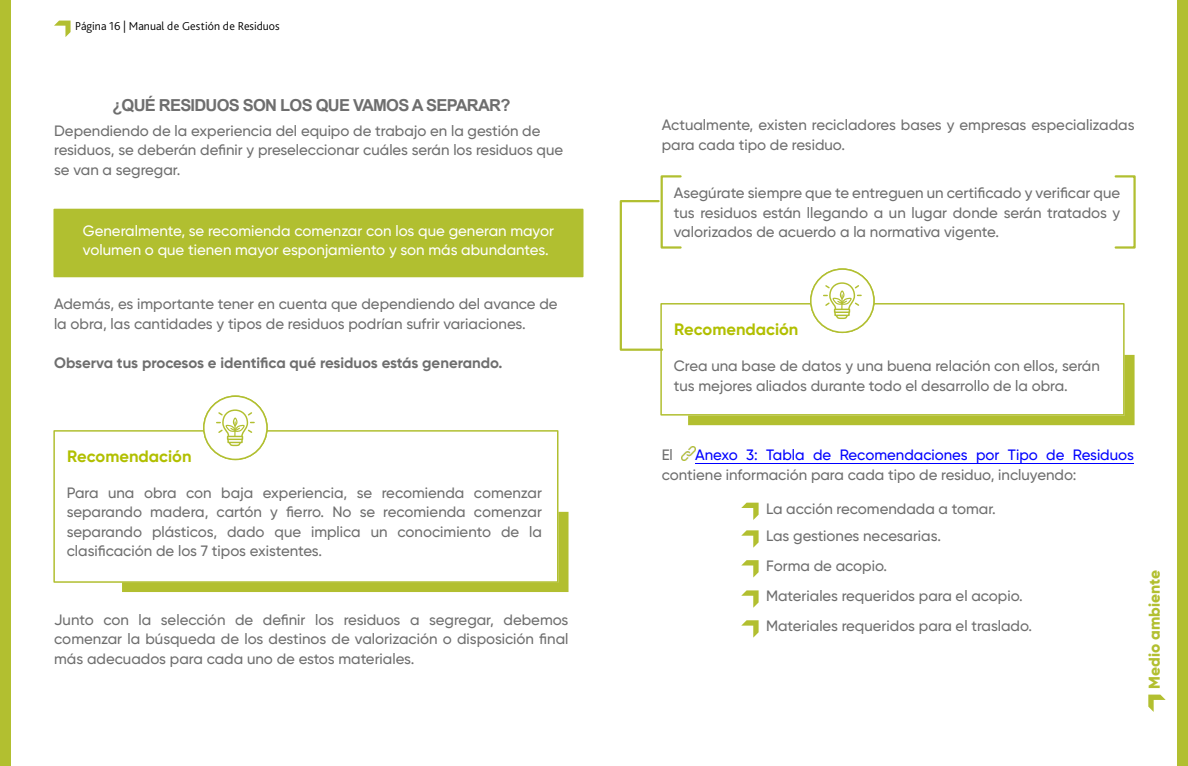
<style>
.page{position:relative;width:1188px;height:766px;background:#fff}
.page>*{position:absolute;margin:0;border:0;box-sizing:border-box;transform-origin:0 0}
.t1{font:700 16.5px "Arial";letter-spacing:-.045em;color:#6e6e6e}
.t2{font:700 16.5px "Gilroy";color:#b1bf00}
.t3{font:800 15.6px "Gilroy";color:#b2bf30}
.t4{font:500 15px/19.5px "Gilroy";color:#6e6e6e}
.t5{font:500 15px/19.5px "Gilroy";color:#fff}
.t6{font:700 15px "Gilroy";color:#6e6e6e}
.t7{font:500 15px "Gilroy";color:#00f}
.t8{font:300 12px "Bliss Pro";color:#000}
</style>
<div class="page">
<div style="left:53px;top:209px;width:531px;height:68px;background:#b1bf30"></div>
<div style="left:53px;top:430px;width:506px;height:152px;border:2px solid #b1bf30"></div>
<svg style="left:122px;top:511px;width:447px;height:81px"></svg>
<svg style="left:54px;top:21px;width:17px;height:16px"></svg>
<svg style="left:1148px;top:694px;width:18px;height:17px"></svg>
<div style="left:0;top:0;width:11px;height:765px;background:#b2bf30"></div>
<div style="left:1177px;top:0;width:11px;height:765px;background:#b2bf30"></div>
<div style="left:661px;top:175px;width:21px;height:73px;border:2px solid #b1bf30"></div>
<div style="left:1115px;top:175px;width:21px;height:73px;border:2px solid #b1bf30"></div>
<div style="left:660px;top:303px;width:465px;height:112px;border:2px solid #b1bf30"></div>
<svg style="left:688px;top:355px;width:447px;height:70px"></svg>
<svg style="left:619px;top:199px;width:45px;height:153px"></svg>
<hr style="left:695px;top:463px;width:439px;height:1px;background:#00f">
<img style="left:681px;top:446px;width:14px;height:14px">
<svg style="left:741px;top:502px;width:18px;height:18px"></svg>
<svg style="left:741px;top:530px;width:18px;height:17px"></svg>
<svg style="left:741px;top:560px;width:18px;height:17px"></svg>
<svg style="left:741px;top:590px;width:18px;height:17px"></svg>
<svg style="left:741px;top:620px;width:18px;height:17px"></svg>
<div style="left:810px;top:268px;width:65px;height:65px;background:#fff;border:2px solid #b1bf30;border-radius:50%"></div>
<svg style="left:824px;top:282px;width:37px;height:38px"></svg>
<div style="left:203px;top:395px;width:65px;height:65px;background:#fff;border:2px solid #b1bf30;border-radius:50%"></div>
<svg style="left:217px;top:409px;width:37px;height:38px"></svg>
<p class="t8" style="left:75px;top:22px;width:206px">Página 16 | Manual de Gestión de Residuos</p>
<p class="t1" style="left:112px;top:99px;width:400px">¿QUÉ RESIDUOS SON LOS QUE VAMOS A SEPARAR?</p>
<p class="t4" style="left:54px;top:122px;width:511px">Dependiendo de la experiencia del equipo de trabajo en la gestión de residuos, se deberán definir y preseleccionar cuáles serán los residuos que se van a segregar.</p>
<p class="t5" style="left:83px;top:221px;width:473px">Generalmente, se recomienda comenzar con los que generan mayor volumen o que tienen mayor esponjamiento y son más abundantes.</p>
<p class="t4" style="left:54px;top:295px;width:505px">Además, es importante tener en cuenta que dependiendo del avance de la obra, las cantidades y tipos de residuos podrían sufrir variaciones.</p>
<p class="t6" style="left:54px;top:356px;width:450px">Observa tus procesos e identifica qué residuos estás generando.</p>
<p class="t2" style="left:67px;top:449px;width:126px">Recomendación</p>
<p class="t4" style="left:67px;top:484px;width:477px;text-align:justify">Para una obra con baja experiencia, se recomienda comenzar separando madera, cartón y fierro. No se recomienda comenzar separando plásticos, dado que implica un conocimiento de la clasificación de los 7 tipos existentes.</p>
<p class="t4" style="left:54px;top:610px;width:516px;text-align:justify">Junto con la selección de definir los residuos a segregar, debemos comenzar la búsqueda de los destinos de valorización o disposición final más adecuados para cada uno de estos materiales.</p>
<p class="t4" style="left:662px;top:116px;width:474px">Actualmente, existen recicladores bases y empresas especializadas para cada tipo de residuo.</p>
<p class="t4" style="left:674px;top:184px;width:448px;text-align:justify">Asegúrate siempre que te entreguen un certificado y verificar que tus residuos están llegando a un lugar donde serán tratados y valorizados de acuerdo a la normativa vigente.</p>
<p class="t2" style="left:674px;top:322px;width:126px">Recomendación</p>
<p class="t4" style="left:674px;top:357px;width:428px">Crea una base de datos y una buena relación con ellos, serán tus mejores aliados durante todo el desarrollo de la obra.</p>
<p class="t4" style="left:662px;top:446px;width:13px">El</p>
<p class="t7" style="left:695px;top:449px;width:440px">Anexo 3: Tabla de Recomendaciones por Tipo de Residuos</p>
<p class="t4" style="left:662px;top:466px;width:416px">contiene información para cada tipo de residuo, incluyendo:</p>
<p class="t4" style="left:766px;top:499px;width:231px">La acción recomendada a tomar.</p>
<p class="t4" style="left:766px;top:527px;width:177px">Las gestiones necesarias.</p>
<p class="t4" style="left:766px;top:557px;width:123px">Forma de acopio.</p>
<p class="t4" style="left:766px;top:587px;width:258px">Materiales requeridos para el acopio.</p>
<p class="t4" style="left:766px;top:617px;width:268px">Materiales requeridos para el traslado.</p>
<p class="t3" style="left:1147px;top:688px;width:120px;rotate:-90deg">Medio ambiente</p>
</div>
